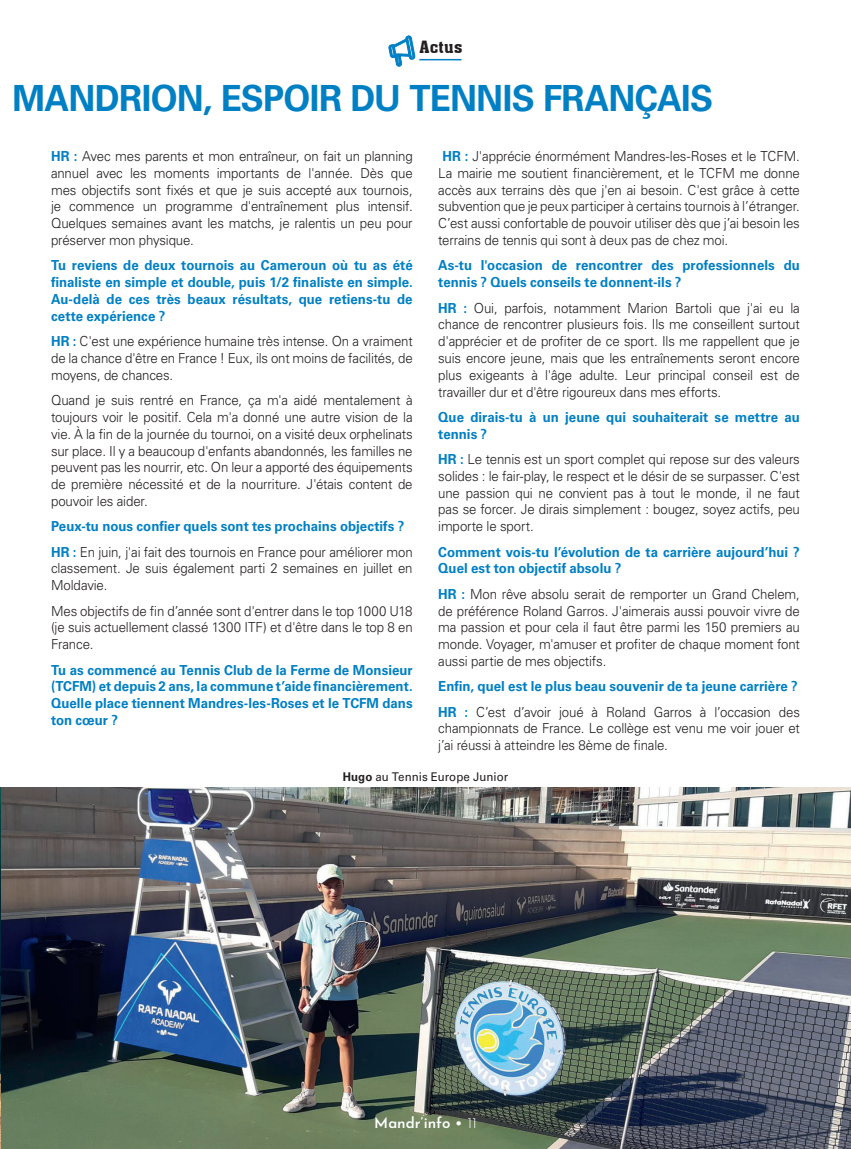
<style>
.page{position:relative;width:851px;height:1149px;background:#fff}
.page>*{position:absolute;margin:0;border:0;box-sizing:border-box;transform-origin:0 0}
.t1{font:700 36px "Univers LT Std";letter-spacing:-.02em;color:#0080c4;scale:.96 1}
.t2{font:700 16.5px "Aachen";letter-spacing:.01em;color:#231f20}
.t3{font:600 15px "Josefin Sans";letter-spacing:-.005em;color:#fff}
.t4{font:300 13.8px/16.8px "Univers LT Std";letter-spacing:-.01em;color:#231f20;text-align:justify;scale:.96 1}
.t5{font:700 13.8px/16.8px "Univers LT Std";color:#0080c4;scale:.96 1}
.t6{font:12px "Univers LT Std";color:#231f20;scale:.96 1}
.s1{font-weight:700;color:#0080c4}
.s2{font-weight:300;color:#231f20}
.s3{font-weight:700}
.s4{font-weight:300}
</style>
<div class="page">
<svg style="left:388px;top:36px;width:27px;height:30px"></svg>
<hr style="left:419px;top:59px;width:42px;height:1px;background:#0080c4">
<img style="left:0;top:787px;width:850px;height:361px">
<p class="t2" style="left:419px;top:35px;width:44px">Actus</p>
<h1 class="t1" style="left:13px;top:77px;width:731px">MANDRION, ESPOIR DU TENNIS FRANÇAIS</h1>
<p class="t4" style="left:51px;top:148px;width:378px"><span class="s1">HR :</span> Avec mes parents et mon entraîneur, on fait un planning annuel avec les moments importants de l'année. Dès que mes objectifs sont fixés et que je suis accepté aux tournois, je commence un programme d'entraînement plus intensif.<br>Quelques semaines avant les matchs, je ralentis un peu pour préserver mon physique.</p>
<p class="t5" style="left:51px;top:257px;width:378px;text-align:justify">Tu reviens de deux tournois au Cameroun où tu as été finaliste en simple et double, puis 1/2 finaliste en simple.<br>Au-delà de ces très beaux résultats, que retiens-tu de cette expérience ?</p>
<p class="t4" style="left:51px;top:333px;width:378px"><span class="s1">HR :</span> C'est une expérience humaine très intense. On a vraiment de la chance d'être en France ! Eux, ils ont moins de facilités, de moyens, de chances.</p>
<p class="t4" style="left:51px;top:392px;width:378px">Quand je suis rentré en France, ça m'a aidé mentalement à toujours voir le positif. Cela m'a donné une autre vision de la vie. À la fin de la journée du tournoi, on a visité deux orphelinats sur place. Il y a beaucoup d'enfants abandonnés, les familles ne peuvent pas les nourrir, etc. On leur a apporté des équipements de première nécessité et de la nourriture. J'étais content de pouvoir les aider.</p>
<p class="t5" style="left:51px;top:513px;width:378px;line-height:25.3px">Peux-tu nous confier quels sont tes prochains objectifs ?<br>HR : <span class="s2">En juin, j'ai fait des tournois en France pour améliorer mon</span></p>
<p class="t4" style="left:51px;top:560px;width:378px">classement. Je suis également parti 2 semaines en juillet en<br>Moldavie.</p>
<p class="t4" style="left:51px;top:602px;width:378px">Mes objectifs de fin d’année sont d'entrer dans le top 1000 U18 (je suis actuellement classé 1300 ITF) et d'être dans le top 8 en France.</p>
<p class="t5" style="left:51px;top:661px;width:378px;text-align:justify">Tu as commencé au Tennis Club de la Ferme de Monsieur (TCFM) et depuis 2 ans, la commune t’aide financièrement.<br>Quelle place tiennent Mandres-les-Roses et le TCFM dans ton cœur ?</p>
<p class="t4" style="left:438px;top:148px;width:378px"><span class="s1">HR :</span> J'apprécie énormément Mandres-les-Roses et le TCFM.<br>La mairie me soutient financièrement, et le TCFM me donne accès aux terrains dès que j'en ai besoin. C'est grâce à cette subvention que je peux participer à certains tournois à l’étranger.<br>C’est aussi confortable de pouvoir utiliser dès que j’ai besoin les terrains de tennis qui sont à deux pas de chez moi.</p>
<p class="t5" style="left:438px;top:257px;width:378px">As-tu l'occasion de rencontrer des professionnels du tennis ? Quels conseils te donnent-ils ?</p>
<p class="t4" style="left:438px;top:299px;width:378px"><span class="s1">HR :</span> Oui, parfois, notamment Marion Bartoli que j'ai eu la chance de rencontrer plusieurs fois. Ils me conseillent surtout d'apprécier et de profiter de ce sport. Ils me rappellent que je suis encore jeune, mais que les entraînements seront encore plus exigeants à l'âge adulte. Leur principal conseil est de travailler dur et d'être rigoureux dans mes efforts.</p>
<p class="t5" style="left:438px;top:408px;width:378px">Que dirais-tu à un jeune qui souhaiterait se mettre au tennis ?</p>
<p class="t4" style="left:438px;top:450px;width:378px"><span class="s1">HR :</span> Le tennis est un sport complet qui repose sur des valeurs solides : le fair-play, le respect et le désir de se surpasser. C'est une passion qui ne convient pas à tout le monde, il ne faut pas se forcer. Je dirais simplement : bougez, soyez actifs, peu importe le sport.</p>
<p class="t5" style="left:438px;top:543px;width:378px">Comment vois-tu l’évolution de ta carrière aujourd’hui ?<br>Quel est ton objectif absolu ?</p>
<p class="t4" style="left:438px;top:585px;width:378px"><span class="s1">HR :</span> Mon rêve absolu serait de remporter un Grand Chelem, de préférence Roland Garros. J'aimerais aussi pouvoir vivre de ma passion et pour cela il faut être parmi les 150 premiers au monde. Voyager, m'amuser et profiter de chaque moment font aussi partie de mes objectifs.</p>
<p class="t5" style="left:438px;top:673px;width:378px;line-height:25.3px">Enfin, quel est le plus beau souvenir de ta jeune carrière ?<br>HR : <span class="s2">C’est d’avoir joué à Roland Garros à l’occasion des</span></p>
<p class="t4" style="left:438px;top:720px;width:378px">championnats de France. Le collège est venu me voir jouer et j’ai réussi à atteindre les 8ème de finale.</p>
<p class="t6" style="left:343px;top:769px;width:174px"><span class="s3">Hugo</span> au Tennis Europe Junior</p>
<p class="t3" style="left:374px;top:1109px;width:104px">Mandr’info • <span class="s4">11</span></p>
</div>
